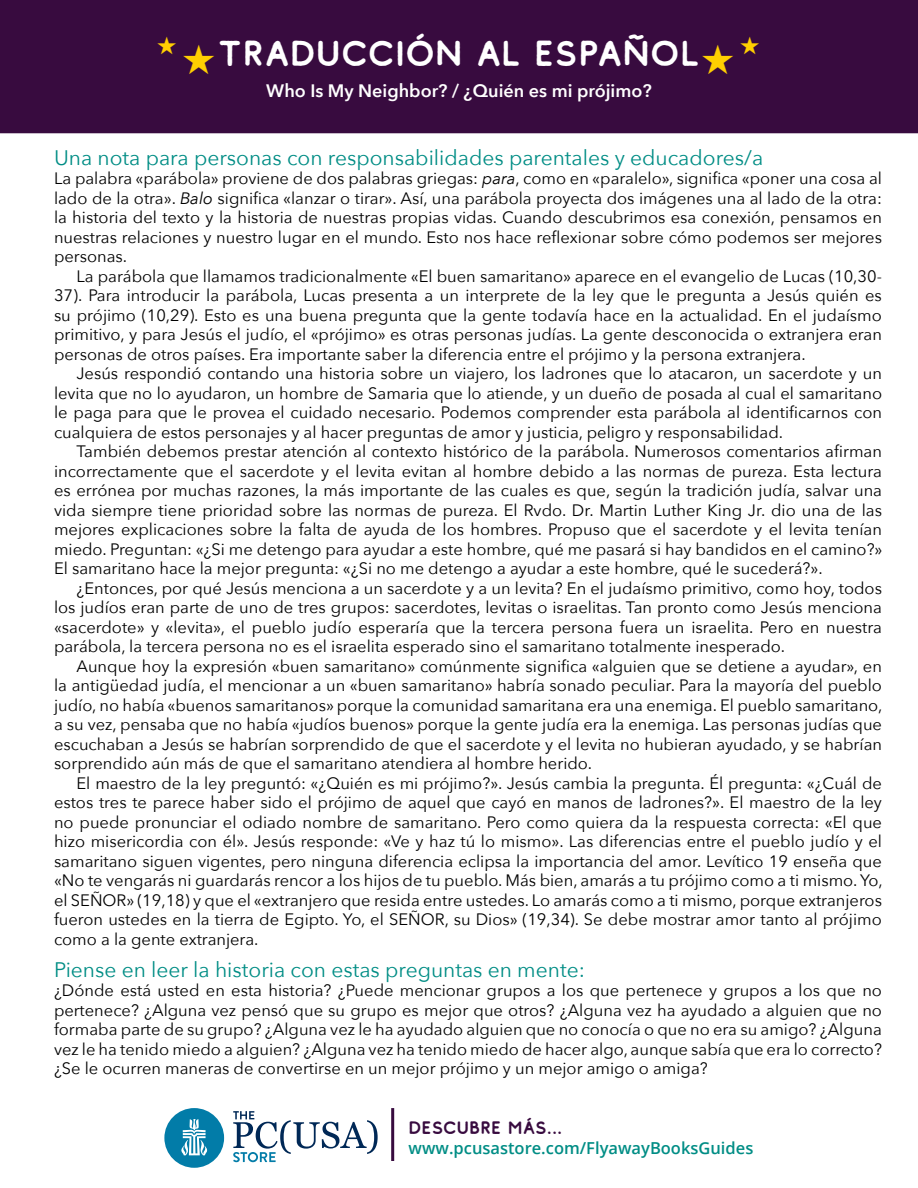
<style>
.page{position:relative;width:918px;height:1188px;background:#fff}
.page>*{position:absolute;margin:0;border:0;box-sizing:border-box;transform-origin:0 0}
.t1{font:36px "Comodo Vintage";letter-spacing:-.01em;color:#fff}
.t2{font:21px "Avenir Next";color:#008d85}
.t3{font:600 18px "Avenir Next";color:#fff}
.t4{font:18px "Comodo Vintage";letter-spacing:-.01em;color:#380b3f}
.t5{font:16.5px/19.5px "Avenir Next";color:#000;text-align:justify}
.t6{font:600 16.5px "Open Sans";color:#008d85}
.s1{font-style:italic}
</style>
<div class="page">
<div style="left:0;top:0;width:918px;height:133px;background:#380b3f"></div>
<div style="left:164px;top:1108px;width:60px;height:60px;background:#027ca8;border-radius:50%"></div>
<svg style="left:181px;top:1119px;width:26px;height:36px"></svg>
<svg style="left:233px;top:1111px;width:145px;height:51px"></svg>
<hr style="left:391px;top:1108px;width:3px;height:53px;background:#380b3f">
<svg style="left:702px;top:44px;width:31px;height:29px"></svg>
<svg style="left:158px;top:36px;width:18px;height:18px"></svg>
<svg style="left:741px;top:36px;width:18px;height:18px"></svg>
<svg style="left:183px;top:44px;width:31px;height:29px"></svg>
<h1 class="t1" style="left:217px;top:29px;width:485px">TRADUCCIÓN AL ESPAÑOL</h1>
<p class="t3" style="left:266px;top:75px;width:387px">Who Is My Neighbor? / ¿Quién es mi prójimo?</p>
<p class="t2" style="left:54px;top:140px;width:711px">Una nota para personas con responsabilidades parentales y educadores/a</p>
<p class="t5" style="left:54px;top:168px;width:830px">La palabra «parábola» proviene de dos palabras griegas: <span class="s1">para</span>, como en «paralelo», significa «poner una cosa al lado de la otra». <span class="s1">Balo</span> significa «lanzar o tirar». Así, una parábola proyecta dos imágenes una al lado de la otra: la historia del texto y la historia de nuestras propias vidas. Cuando descubrimos esa conexión, pensamos en nuestras relaciones y nuestro lugar en el mundo. Esto nos hace reflexionar sobre cómo podemos ser mejores personas.</p>
<p class="t5" style="left:54px;top:265px;width:830px;text-indent:23px">La parábola que llamamos tradicionalmente «El buen samaritano» aparece en el evangelio de Lucas (10,30- 37). Para introducir la parábola, Lucas presenta a un interprete de la ley que le pregunta a Jesús quién es su prójimo (10,29). Esto es una buena pregunta que la gente todavía hace en la actualidad. En el judaísmo primitivo, y para Jesús el judío, el «prójimo» es otras personas judías. La gente desconocida o extranjera eran personas de otros países. Era importante saber la diferencia entre el prójimo y la persona extranjera.</p>
<p class="t5" style="left:54px;top:363px;width:830px;text-indent:23px">Jesús respondió contando una historia sobre un viajero, los ladrones que lo atacaron, un sacerdote y un levita que no lo ayudaron, un hombre de Samaria que lo atiende, y un dueño de posada al cual el samaritano le paga para que le provea el cuidado necesario. Podemos comprender esta parábola al identificarnos con cualquiera de estos personajes y al hacer preguntas de amor y justicia, peligro y responsabilidad.</p>
<p class="t5" style="left:54px;top:441px;width:830px;text-indent:23px">También debemos prestar atención al contexto histórico de la parábola. Numerosos comentarios afirman incorrectamente que el sacerdote y el levita evitan al hombre debido a las normas de pureza. Esta lectura es errónea por muchas razones, la más importante de las cuales es que, según la tradición judía, salvar una vida siempre tiene prioridad sobre las normas de pureza. El Rvdo. Dr. Martin Luther King Jr. dio una de las mejores explicaciones sobre la falta de ayuda de los hombres. Propuso que el sacerdote y el levita tenían miedo. Preguntan: «¿Si me detengo para ayudar a este hombre, qué me pasará si hay bandidos en el camino?» El samaritano hace la mejor pregunta: «¿Si no me detengo a ayudar a este hombre, qué le sucederá?».</p>
<p class="t5" style="left:54px;top:577px;width:830px;text-indent:23px">¿Entonces, por qué Jesús menciona a un sacerdote y a un levita? En el judaísmo primitivo, como hoy, todos los judíos eran parte de uno de tres grupos: sacerdotes, levitas o israelitas. Tan pronto como Jesús menciona «sacerdote» y «levita», el pueblo judío esperaría que la tercera persona fuera un israelita. Pero en nuestra parábola, la tercera persona no es el israelita esperado sino el samaritano totalmente inesperado.</p>
<p class="t5" style="left:54px;top:655px;width:830px;text-indent:23px">Aunque hoy la expresión «buen samaritano» comúnmente significa «alguien que se detiene a ayudar», en la antigüedad judía, el mencionar a un «buen samaritano» habría sonado peculiar. Para la mayoría del pueblo judío, no había «buenos samaritanos» porque la comunidad samaritana era una enemiga. El pueblo samaritano, a su vez, pensaba que no había «judíos buenos» porque la gente judía era la enemiga. Las personas judías que escuchaban a Jesús se habrían sorprendido de que el sacerdote y el levita no hubieran ayudado, y se habrían sorprendido aún más de que el samaritano atendiera al hombre herido.</p>
<p class="t5" style="left:54px;top:772px;width:830px;text-indent:23px">El maestro de la ley preguntó: «¿Quién es mi prójimo?». Jesús cambia la pregunta. Él pregunta: «¿Cuál de estos tres te parece haber sido el prójimo de aquel que cayó en manos de ladrones?». El maestro de la ley no puede pronunciar el odiado nombre de samaritano. Pero como quiera da la respuesta correcta: «El que hizo misericordia con él». Jesús responde: «Ve y haz tú lo mismo». Las diferencias entre el pueblo judío y el samaritano siguen vigentes, pero ninguna diferencia eclipsa la importancia del amor. Levítico 19 enseña que «No te vengarás ni guardarás rencor a los hijos de tu pueblo. Más bien, amarás a tu prójimo como a ti mismo. Yo, el SEÑOR» (19,18) y que el «extranjero que resida entre ustedes. Lo amarás como a ti mismo, porque extranjeros fueron ustedes en la tierra de Egipto. Yo, el SEÑOR, su Dios» (19,34). Se debe mostrar amor tanto al prójimo como a la gente extranjera.</p>
<p class="t2" style="left:54px;top:951px;width:533px">Piense en leer la historia con estas preguntas en mente:</p>
<p class="t5" style="left:54px;top:980px;width:830px">¿Dónde está usted en esta historia? ¿Puede mencionar grupos a los que pertenece y grupos a los que no pertenece? ¿Alguna vez pensó que su grupo es mejor que otros? ¿Alguna vez ha ayudado a alguien que no formaba parte de su grupo? ¿Alguna vez le ha ayudado alguien que no conocía o que no era su amigo? ¿Alguna vez le ha tenido miedo a alguien? ¿Alguna vez ha tenido miedo de hacer algo, aunque sabía que era lo correcto? ¿Se le ocurren maneras de convertirse en un mejor prójimo y un mejor amigo o amiga?</p>
<p class="t4" style="left:409px;top:1116px;width:155px">DESCUBRE MÁS...</p>
<p class="t6" style="left:409px;top:1136px;width:346px">www.pcusastore.com/FlyawayBooksGuides</p>
</div>
